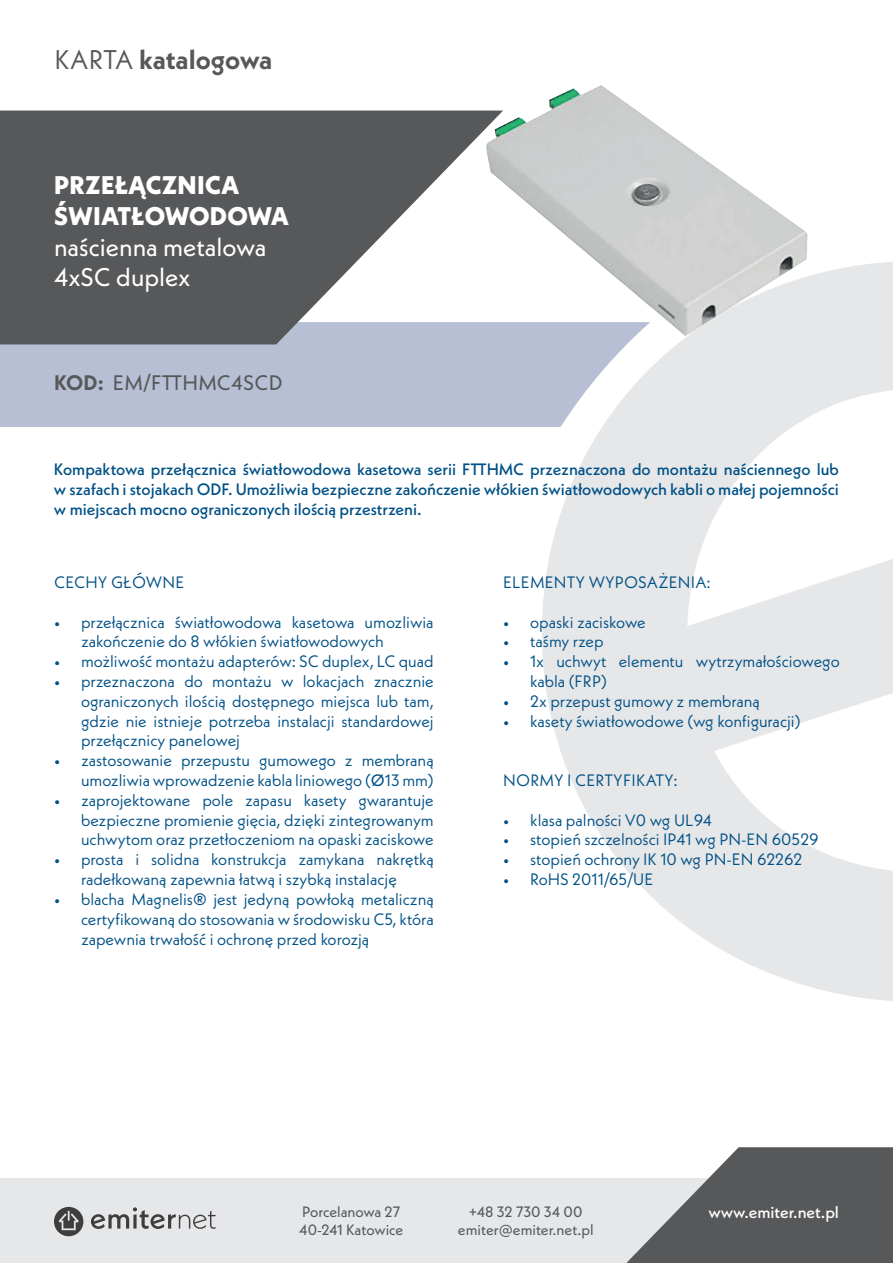
<style>
.page{position:relative;width:893px;height:1263px;background:#fff}
.page>*{position:absolute;margin:0;border:0;box-sizing:border-box;transform-origin:0 0}
.t1{font:700 27px "Neue Kabel";color:#57585a}
.t2{font:25.5px/30.6px "Neue Kabel";color:#fff}
.t3{font:800 25.5px/30.6px "Neue Kabel";letter-spacing:.01em;color:#fff}
.t4{font:21px "Neue Kabel";letter-spacing:.005em;color:#57585a}
.t5{font:16.5px/19.8px "Neue Kabel";color:#015186;text-align:justify}
.t6{font:500 16.5px/19.8px "Neue Kabel";color:#015186;text-align:justify}
.t7{font:500 16.5px "Neue Kabel";color:#fff}
.t8{font:15px/18px "Neue Kabel";color:#57585a;text-align:center}
.s1{font-weight:400}
.s2{font-weight:700}
.s3{font-style:inherit}
</style>
<div class="page">
<div style="left:0;top:1178px;width:893px;height:85px;background:#e6e7e9"></div>
<svg style="left:626px;top:1147px;width:267px;height:116px"></svg>
<div style="left:0;top:344px;width:542px;height:83px;background:#b7bfd5"></div>
<svg style="left:0;top:111px;width:483px;height:233px;fill:#57585a"></svg>
<svg style="left:91px;top:1207px;width:125px;height:22px"></svg>
<svg style="left:54px;top:1207px;width:29px;height:29px"></svg>
<svg style="left:542px;top:262px;width:351px;height:739px;fill:#e6e7e9"></svg>
<img style="left:483px;top:85px;width:335px;height:263px">
<h1 class="t1" style="left:55px;top:42px;width:219px"><span class="s1">KARTA</span> katalogowa</h1>
<h2 class="t3" style="left:54px;top:170px;width:236px">PRZEŁĄCZNICA<br>ŚWIATŁOWODOWA</h2>
<h2 class="t2" style="left:54px;top:231px;width:214px">naścienna metalowa<br>4xSC duplex</h2>
<p class="t4" style="left:54px;top:369px;width:230px"><span class="s2">KOD:</span> EM/FTTHMC4SCD</p>
<p class="t6" style="left:54px;top:459px;width:786px">Kompaktowa przełącznica światłowodowa kasetowa serii FTTHMC przeznaczona do montażu naściennego lub w szafach i stojakach ODF. Umożliwia bezpieczne zakończenie włókien światłowodowych kabli o małej pojemności w miejscach mocno ograniczonych ilością przestrzeni.</p>
<p class="t5" style="left:54px;top:572px;width:132px">CECHY GŁÓWNE</p>
<p class="t5" style="left:81px;top:612px;width:354px;text-indent:-27px">• przełącznica światłowodowa kasetowa umozliwia zakończenie do 8 włókien światłowodowych</p>
<p class="t5" style="left:54px;top:651px;width:381px">• możliwość montażu adapterów: SC duplex, LC quad</p>
<p class="t5" style="left:81px;top:671px;width:354px;text-indent:-27px">• przeznaczona do montażu w lokacjach znacznie ograniczonych ilością dostępnego miejsca lub tam, gdzie nie istnieje potrzeba instalacji standardowej przełącznicy panelowej</p>
<p class="t5" style="left:54px;top:750px;width:381px;text-align:right">• zastosowanie przepustu gumowego z membraną umozliwia wprowadzenie kabla liniowego (<span class="s3">Ø</span>13 mm)</p>
<p class="t5" style="left:81px;top:790px;width:354px;text-indent:-27px">• zaprojektowane pole zapasu kasety gwarantuje bezpieczne promienie gięcia, dzięki zintegrowanym uchwytom oraz przetłoczeniom na opaski zaciskowe</p>
<p class="t5" style="left:54px;top:849px;width:381px;text-align:center">• prosta i solidna konstrukcja zamykana nakrętką radełkowaną zapewnia łatwą i szybką instalację</p>
<p class="t5" style="left:81px;top:889px;width:354px;text-indent:-27px">• blacha Magnelis<span class="s3">®</span> jest jedyną powłoką metaliczną certyfikowaną do stosowania w środowisku C5, która zapewnia trwałość i ochronę przed korozją</p>
<p class="t5" style="left:503px;top:572px;width:209px">ELEMENTY WYPOSAŻENIA:</p>
<p class="t5" style="left:503px;top:612px;width:144px">• opaski zaciskowe</p>
<p class="t5" style="left:503px;top:631px;width:102px">• taśmy rzep</p>
<p class="t5" style="left:530px;top:651px;width:311px;text-indent:-27px">• 1x uchwyt elementu wytrzymałościowego kabla (FRP)</p>
<p class="t5" style="left:503px;top:691px;width:258px">• 2x przepust gumowy z membraną</p>
<p class="t5" style="left:503px;top:711px;width:299px">• kasety światłowodowe (wg konfiguracji)</p>
<p class="t5" style="left:503px;top:770px;width:176px">NORMY I CERTYFIKATY:</p>
<p class="t5" style="left:503px;top:810px;width:211px">• klasa palności V0 wg UL94</p>
<p class="t5" style="left:503px;top:829px;width:317px">• stopień szczelności IP41 wg PN-EN 60529</p>
<p class="t5" style="left:503px;top:849px;width:301px">• stopień ochrony IK 10 wg PN-EN 62262</p>
<p class="t5" style="left:503px;top:869px;width:152px">• RoHS 2011/65/UE</p>
<p class="t8" style="left:299px;top:1203px;width:106px;text-align:left">Porcelanowa 27<br>40-241 Katowice</p>
<p class="t8" style="left:458px;top:1203px;width:137px">+48 32 730 34 00 emiter@emiter.net.pl</p>
<p class="t7" style="left:708px;top:1202px;width:132px">www.emiter.net.pl</p>
</div>
